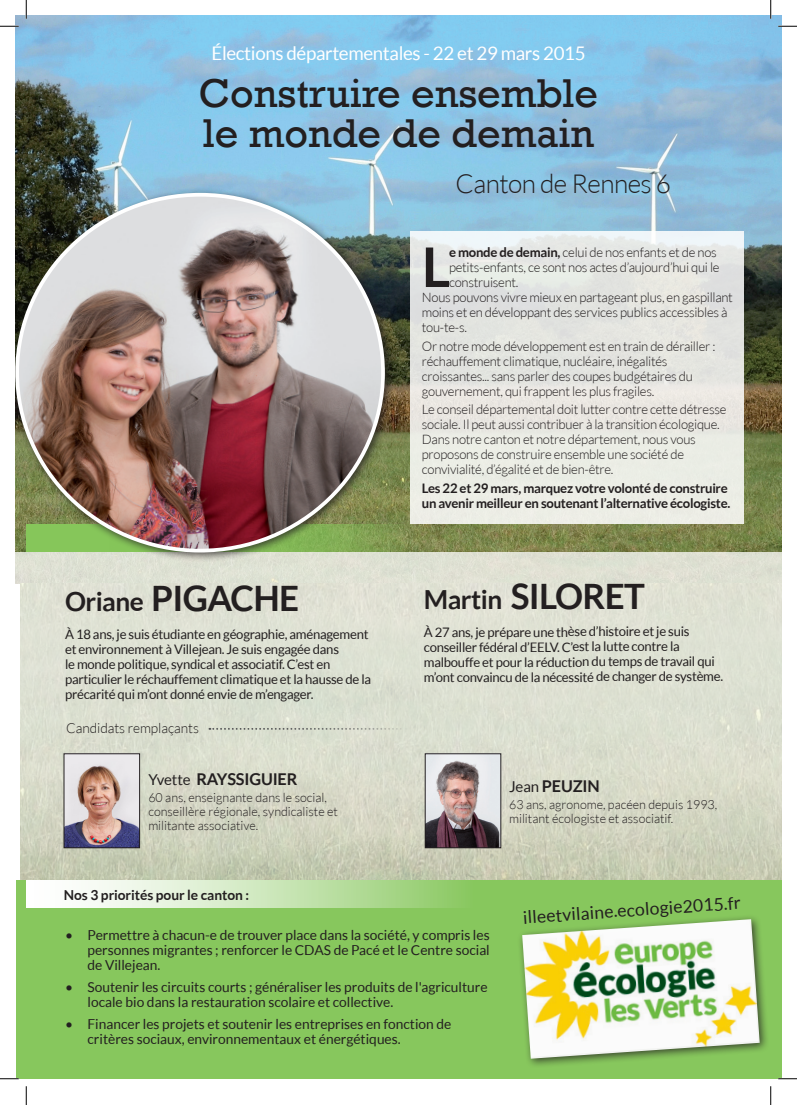
<style>
.page{position:relative;width:797px;height:1105px;background:#fff}
.page>*{position:absolute;margin:0;border:0;box-sizing:border-box;transform-origin:0 0}
.t1{font:700 54.62px "Lato";color:#231f20}
.t2{font:41.25px/40px "Rockwell";color:#231f20}
.t3{font:700 35px "Lato";letter-spacing:-.02em;color:#231f20}
.t4{font:300 26.25px "Lato";letter-spacing:-.02em;color:#231f20}
.t5{font:18.75px "Lato";letter-spacing:-.02em;color:#fff}
.t6{font:17.5px "Lato";color:#231f20}
.t7{font:700 16.25px "Lato";letter-spacing:-.01em;color:#231f20}
.t8{font:13.75px/15px "Lato";color:#231f20}
.t9{font:700 13.75px "Lato";letter-spacing:-.005em;color:#231f20}
.t10{font:300 13.75px "Lato";letter-spacing:-.005em;color:#231f20}
.t11{font:300 13.12px/15px "Lato";letter-spacing:-.02em;color:#231f20}
.t12{font:13.12px/15px "Lato";letter-spacing:-.02em;color:#231f20}
.t13{font:700 13.12px/15px "Lato";letter-spacing:-.02em;color:#231f20}
.t14{font:300 12.5px/13.8px "Lato";color:#231f20}
.s1{font-size:26.25px}
.s2{font-weight:400;font-size:15px}
.s3{font-weight:700}
</style>
<div class="page">
<img style="left:16px;top:16px;width:765px;height:536px">
<svg style="left:16px;top:552px;width:765px;height:328px;background:#d8dbcb"></svg>
<img style="left:66px;top:756px;width:72px;height:90px">
<div style="left:64px;top:754px;width:76px;height:94px;border:1px solid #231f20"></div>
<img style="left:427px;top:756px;width:72px;height:90px">
<div style="left:425px;top:754px;width:76px;height:94px;border:1px solid #231f20"></div>
<svg style="left:394px;top:524px;width:18px;height:28px"></svg>
<div style="left:16px;top:187px;width:378px;height:376px;background:#231f20;opacity:.75"></div>
<img style="left:16px;top:191px;width:367px;height:363px">
<div style="left:16px;top:880px;width:765px;height:199px;background:#87c75d"></div>
<div style="left:26px;top:880px;width:447px;height:28px;background:linear-gradient(to right,#fff,#91cb6a)"></div>
<div style="left:516px;top:913px;width:253px;height:155px;background:#231f20;opacity:.75"></div>
<img style="left:522px;top:919px;width:237px;height:140px">
<svg style="left:209px;top:728px;width:198px;height:2px"></svg>
<div style="left:410px;top:231px;width:334px;height:293px;background:#e8e8e3"></div>
<svg style="left:0;top:25px;width:19px;height:2px"></svg>
<svg style="left:778px;top:25px;width:19px;height:2px"></svg>
<svg style="left:0;top:1078px;width:19px;height:1px"></svg>
<svg style="left:778px;top:1078px;width:19px;height:1px"></svg>
<svg style="left:25px;top:0;width:2px;height:19px"></svg>
<svg style="left:25px;top:1086px;width:2px;height:19px"></svg>
<svg style="left:770px;top:0;width:1px;height:19px"></svg>
<svg style="left:770px;top:1086px;width:1px;height:19px"></svg>
<h3 class="t5" style="left:211px;top:43px;width:375px">Élections départementales - 22 et 29 mars 2015</h3>
<h2 class="t2" style="left:199px;top:74px;width:401px">Construire ensemble le monde de demain</h2>
<h3 class="t4" style="left:455px;top:169px;width:217px">Canton de Rennes 6</h3>
<h3 class="t3" style="left:65px;top:578px;width:236px"><span class="s1">Oriane</span> PIGACHE</h3>
<p class="t12" style="left:65px;top:626px;width:308px">À 18 ans, je suis étudiante en géographie, aménagement et environnement à Villejean. Je suis engagée dans<br>le monde politique, syndical et associatif. C’est en particulier le réchauffement climatique et la hausse de la précarité qui m’ont donné envie de m’engager.</p>
<p class="t10" style="left:66px;top:721px;width:134px">Candidats remplaçants</p>
<p class="t7" style="left:148px;top:770px;width:150px"><span class="s2">Yvette</span> RAYSSIGUIER</p>
<p class="t14" style="left:148px;top:791px;width:191px">60 ans, enseignante dans le social, conseillère régionale, syndicaliste et militante associative.</p>
<p class="t9" style="left:64px;top:887px;width:187px">Nos 3 priorités pour le canton :</p>
<h1 class="t1" style="left:422px;top:236px;width:30px">L</h1>
<p class="t11" style="left:449px;top:245px;width:269px"><span class="s3">e monde de demain,</span> celui de nos enfants et de nos</p>
<p class="t11" style="left:449px;top:260px;width:272px">petits-enfants, ce sont nos actes d’aujourd’hui qui le</p>
<p class="t11" style="left:449px;top:275px;width:71px">construisent.</p>
<p class="t11" style="left:422px;top:290px;width:312px">Nous pouvons vivre mieux en partageant plus, en gaspillant</p>
<p class="t11" style="left:422px;top:305px;width:307px">moins et en développant des services publics accessibles à</p>
<p class="t11" style="left:422px;top:320px;width:47px">tou-te-s.</p>
<p class="t11" style="left:422px;top:338px;width:295px">Or notre mode développement est en train de dérailler : réchauffement climatique, nucléaire, inégalités croissantes... sans parler des coupes budgétaires du gouvernement, qui frappent les plus fragiles.</p>
<p class="t11" style="left:422px;top:402px;width:306px">Le conseil départemental doit lutter contre cette détresse sociale. Il peut aussi contribuer à la transition écologique.<br>Dans notre canton et notre département, nous vous proposons de construire ensemble une société de convivialité, d’égalité et de bien-être.</p>
<p class="t13" style="left:422px;top:480px;width:310px">Les 22 et 29 mars, marquez votre volonté de construire un avenir meilleur en soutenant l’alternative écologiste.</p>
<h3 class="t3" style="left:424px;top:576px;width:223px"><span class="s1">Martin</span> SILORET</h3>
<p class="t12" style="left:424px;top:624px;width:301px">À 27 ans, je prépare une thèse d’histoire et je suis conseiller fédéral d’EELV. C’est la lutte contre la malbouffe et pour la réduction du temps de travail qui m’ont convaincu de la nécessité de changer de système.</p>
<p class="t7" style="left:509px;top:776px;width:92px"><span class="s2">Jean</span> PEUZIN</p>
<p class="t14" style="left:509px;top:798px;width:210px">63 ans, agronome, pacéen depuis 1993, militant écologiste et associatif.</p>
<h3 class="t6" style="left:522px;top:908px;width:220px;rotate:-4deg">illeetvilaine.ecologie2015.fr</h3>
<p class="t8" style="left:87px;top:927px;width:404px;text-align:justify;text-indent:-22px">• Permettre à chacun-e de trouver place dans la société, y compris les personnes migrantes ; renforcer le CDAS de Pacé et le Centre social de Villejean.</p>
<p class="t8" style="left:87px;top:979px;width:401px;text-indent:-22px">• Soutenir les circuits courts ; généraliser les produits de l'agriculture locale bio dans la restauration scolaire et collective.</p>
<p class="t8" style="left:87px;top:1016px;width:365px;text-indent:-22px">• Financer les projets et soutenir les entreprises en fonction de critères sociaux, environnementaux et énergétiques.</p>
</div>
